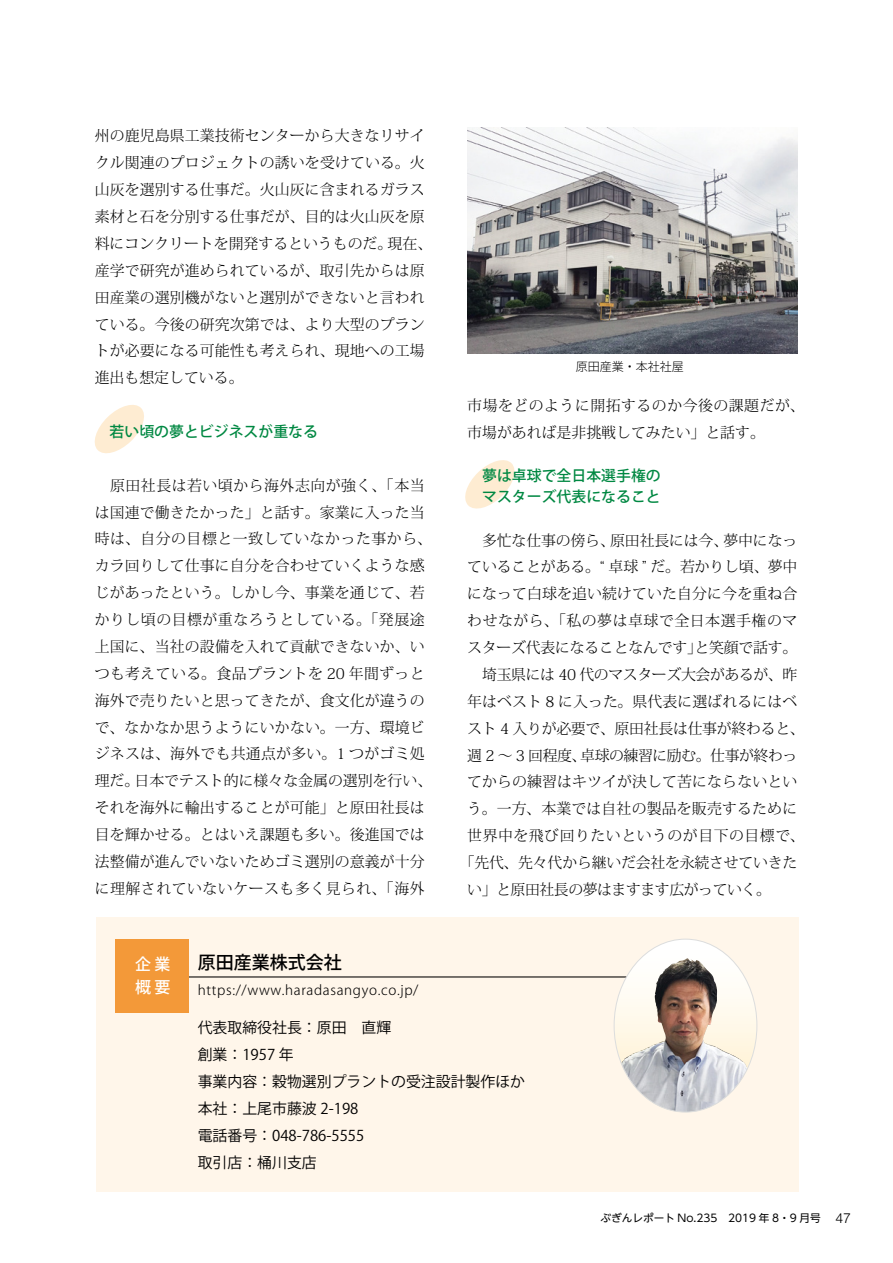
<style>
.page{position:relative;width:893px;height:1263px;background:#fff}
.page>*{position:absolute;margin:0;border:0;box-sizing:border-box;transform-origin:0 0}
.t1{font:500 18px "Koz Go Pr 6 N";color:#000}
.t2{font:500 15.9px/22.4px "Koz Go Pr 6 N";color:#fff}
.t3{font:300 14.85px/26.8px "Koz Min Pr 6 N";letter-spacing:.01em;color:#000}
.t4{font:300 14.85px/26.8px "Koz Min Pr 6 N";letter-spacing:.035em;color:#000}
.t5{font:14.85px/27px "Koz Go Pr 6 N";color:#000}
.t6{font:300 14.85px "Koz Min Pr 6 N";letter-spacing:-.015em;color:#000}
.t7{font:300 14.85px "Koz Min Pr 6 N";letter-spacing:-.01em;color:#000}
.t8{font:300 14.85px "Koz Min Pr 6 N";letter-spacing:-.03em;color:#000}
.t9{font:500 14.85px/21.5px "Koz Go Pr 6 N";color:#008842;text-align:right}
.t10{font:300 14.85px "Koz Min Pr 6 N";letter-spacing:-.025em;color:#000}
.t11{font:300 14.85px "Koz Min Pr 6 N";letter-spacing:-.02em;color:#000}
.t12{font:300 13.5px "Koz Go Pr 6 N";letter-spacing:.05em;color:#000}
.t13{font:300 12px "Koz Go Pr 6 N";color:#000}
.t14{font:10.65px "UD Shin Go NT Pro";color:#000}
.s1{font-family:"Helvetica LT Std";font-weight:300;font-size:13.8px}
</style>
<div class="page">
<svg style="left:465px;top:460px;width:50px;height:49px"></svg>
<svg style="left:94px;top:405px;width:50px;height:49px"></svg>
<div style="left:96px;top:918px;width:702px;height:274px;background:#fff6ea"></div>
<hr style="left:166px;top:976px;width:524px;height:1px;background:#000">
<svg style="left:614px;top:939px;width:143px;height:131px"></svg>
<img style="left:621px;top:958px;width:126px;height:154px">
<div style="left:116px;top:939px;width:73px;height:73px;background:#f39939"></div>
<img style="left:467px;top:128px;width:330px;height:226px">
<p class="t3" style="left:95px;top:123px;width:339px">州の鹿児島県工業技術センターから大きなリサイクル関連のプロジェクトの誘いを受けている。火山灰を選別する仕事だ。火山灰に含まれるガラス素材と石を分別する仕事だが、目的は火山灰を原料にコンクリートを開発するというものだ。現在、産学で研究が進められているが、取引先からは原田産業の選別機がないと選別ができないと言われている。今後の研究次第では、より大型のプラントが必要になる可能性も考えられ、現地への工場進出も想定している。</p>
<p class="t9" style="left:95px;top:421px;width:240px">　若い頃の夢とビジネスが重なる　</p>
<p class="t3" style="left:95px;top:472px;width:339px">　原田社長は若い頃から海外志向が強く、「本当は国連で働きたかった」と話す。家業に入った当時は、自分の目標と一致していなかった事から、カラ回りして仕事に自分を合わせていくような感じがあったという。しかし今、事業を通じて、若かりし頃の目標が重なろうとしている。「発展途上国に、当社の設備を入れて貢献できないか、いつも考えている。食品プラントを 20 年間ずっと海外で売りたいと思ってきたが、食文化が違うので、なかなか思うようにいかない。一方、環境ビジネスは、海外でも共通点が多い。1 つがゴミ処理だ。日本でテスト的に様々な金属の選別を行い、それを海外に輸出することが可能」と原田社長は目を輝かせる。とはいえ課題も多い。後進国では法整備が進んでいないためゴミ選別の意義が十分に理解されていないケースも多く見られ、「海外</p>
<p class="t2" style="left:135px;top:954px;width:37px">企 業概 要</p>
<p class="t1" style="left:198px;top:952px;width:145px">原田産業株式会社</p>
<p class="t12" style="left:198px;top:983px;width:222px">https://www.haradasangyo.co.jp/</p>
<p class="t13" style="left:576px;top:359px;width:109px">原田産業・本社社屋</p>
<p class="t4" style="left:467px;top:393px;width:339px">市場をどのように開拓するのか今後の課題だが、市場があれば是非挑戦してみたい」と話す。</p>
<p class="t9" style="left:467px;top:465px;width:195px">夢は卓球で全日本選手権の　マスターズ代表になること</p>
<p class="t7" style="left:467px;top:532px;width:331px">　多忙な仕事の傍ら、原田社長には今、夢中になっ</p>
<p class="t7" style="left:467px;top:559px;width:332px">ていることがある。“ 卓球 ” だ。若かりし頃、夢中</p>
<p class="t3" style="left:467px;top:581px;width:331px">になって白球を追い続けていた自分に今を重ね合</p>
<p class="t4" style="left:467px;top:608px;width:332px">わせながら、「私の夢は卓球で全日本選手権のマ</p>
<p class="t6" style="left:467px;top:639px;width:346px">スターズ代表になることなんです」と笑顔で話す。　</p>
<p class="t10" style="left:467px;top:666px;width:332px">　埼玉県には 40 代のマスターズ大会があるが、昨</p>
<p class="t3" style="left:467px;top:688px;width:331px">年はベスト 8 に入った。県代表に選ばれるにはベ</p>
<p class="t11" style="left:467px;top:720px;width:339px">スト 4 入りが必要で、原田社長は仕事が終わると、</p>
<p class="t8" style="left:467px;top:747px;width:332px">週 2 ～ 3 回程度、卓球の練習に励む。仕事が終わっ</p>
<p class="t3" style="left:467px;top:769px;width:331px">てからの練習はキツイが決して苦にならないとい</p>
<p class="t3" style="left:467px;top:796px;width:331px">う。一方、本業では自社の製品を販売するために</p>
<p class="t4" style="left:467px;top:822px;width:339px">世界中を飛び回りたいというのが目下の目標で、</p>
<p class="t6" style="left:460px;top:854px;width:339px">「先代、先々代から継いだ会社を永続させていきた</p>
<p class="t8" style="left:467px;top:881px;width:305px">い」と原田社長の夢はますます広がっていく。</p>
<p class="t5" style="left:198px;top:1014px;width:329px">代表取締役社長：原田　直輝<br>創業：1957 年<br>事業内容：穀物選別プラントの受注設計製作ほか本社：上尾市藤波 2-198<br>電話番号：048-786-5555<br>取引店：桶川支店</p>
<p class="t14" style="left:600px;top:1210px;width:252px">ぶぎんレポート No.235　2019 年 8・9 月号 <span class="s1">47</span></p>
</div>
